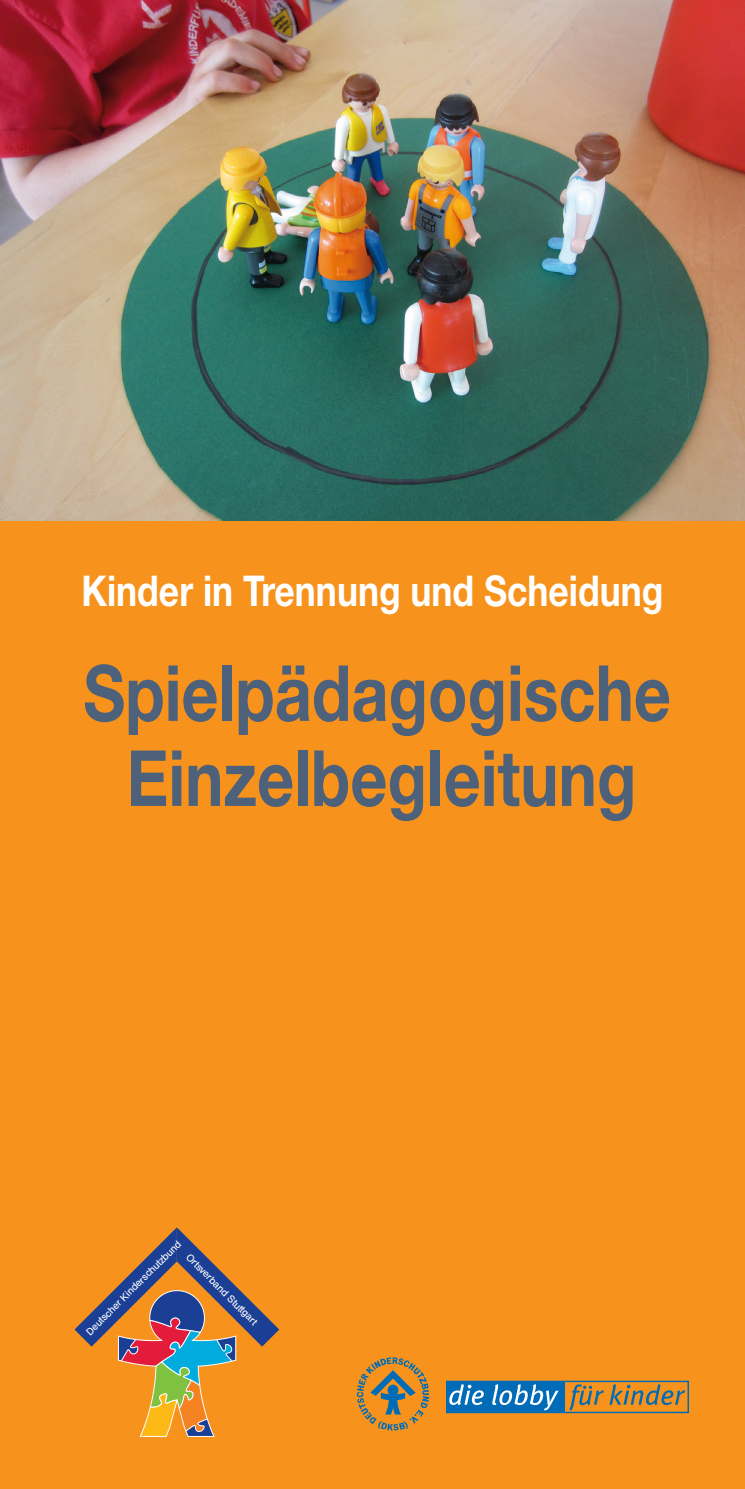
<style>
.page{position:relative;width:745px;height:1489px;background:#fff}
.page>*{position:absolute;margin:0;border:0;box-sizing:border-box;transform-origin:0 0}
.t1{font:700 77.5px "Helvetica Neue";color:#4d617a;scale:.83 1}
.t2{font:700 42.5px "Helvetica Neue";color:#fff;scale:.83 1}
.t3{font:10px "Helvetica BQ";color:#fff}
</style>
<div class="page">
<div style="left:0;top:520px;width:744px;height:968px;background:#f7931d"></div>
<img style="left:0;top:0;width:744px;height:520px">
<svg style="left:74px;top:1227px;width:205px;height:209px"></svg>
<div style="left:445px;top:1380px;width:243px;height:32px;border:1px solid #006cb7"></div>
<div style="left:446px;top:1381px;width:118px;height:31px;background:#006cb7"></div>
<svg style="left:449px;top:1384px;width:109px;height:26px"></svg>
<svg style="left:569px;top:1384px;width:115px;height:26px"></svg>
<svg style="left:356px;top:1357px;width:73px;height:73px"></svg>
<p class="t2" style="left:81px;top:564px;width:702px">Kinder in Trennung und Scheidung</p>
<p class="t1" style="left:83px;top:645px;width:709px">Spielpädagogische</p>
<p class="t1" style="left:126px;top:730px;width:615px">Einzelbegleitung</p>
<p class="t3" style="left:84px;top:1329px;width:131px;rotate:-45deg">Deutscher Kinderschutzbund</p>
<p class="t3" style="left:192px;top:1251px;width:97px;rotate:45deg">Ortsverband Stuttgart</p>
</div>
